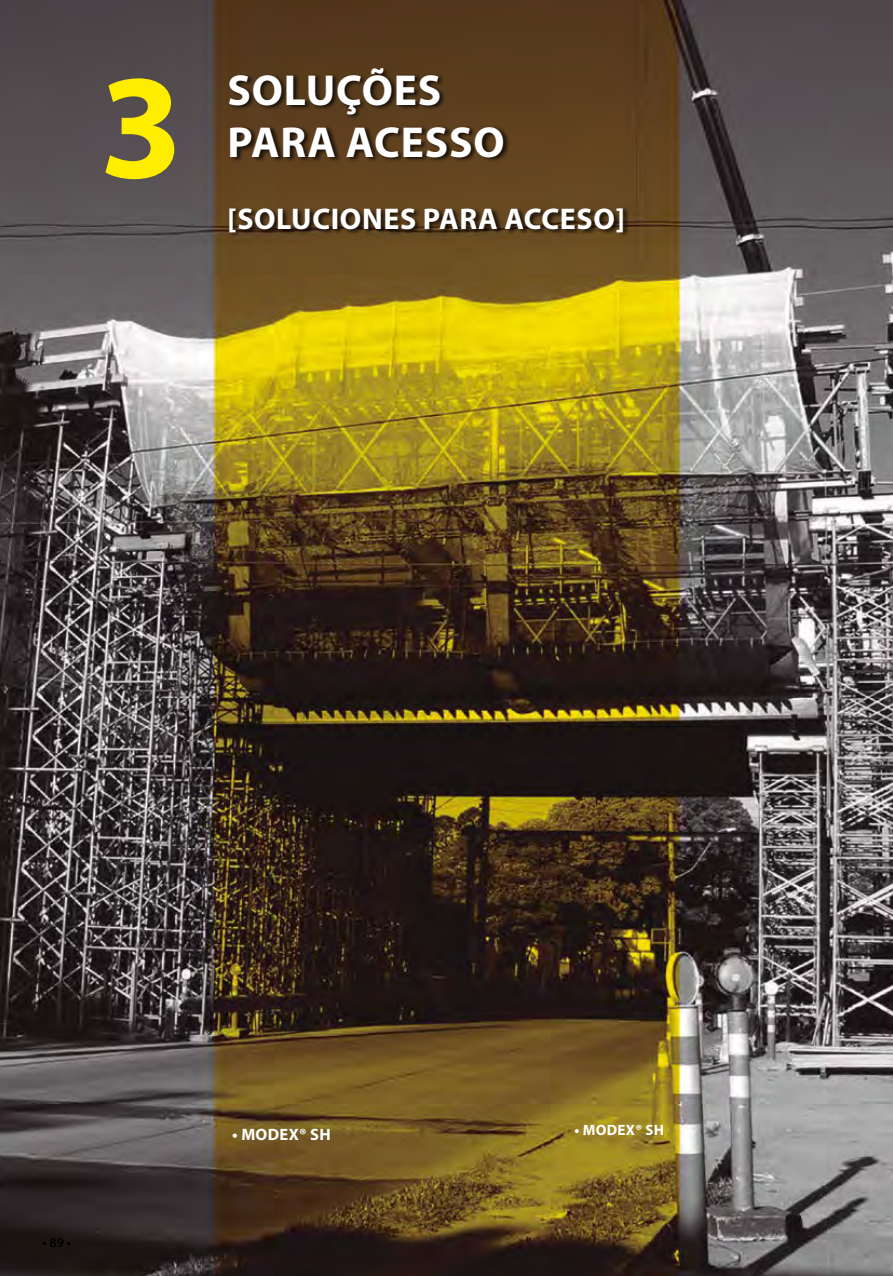
<style>
.page{position:relative;width:893px;height:1276px;background:#fff}
.page>*{position:absolute;margin:0;border:0;box-sizing:border-box;transform-origin:0 0}
.t1{font:700 150px "Myriad Pro";color:#ffed00}
.t2{font:700 43.5px/52.2px "Myriad Pro";letter-spacing:.02em;color:#fff}
.t3{font:700 30px "Myriad Pro";letter-spacing:.02em;color:#fff}
.t4{font:700 16.5px "Myriad Pro";letter-spacing:.02em;color:#fff}
.t5{font:700 15px "Myriad Pro";letter-spacing:.02em;color:#fff}
.t6{font:600 13.5px "Myriad Pro";color:#000}
</style>
<div class="page">
<img style="left:0;top:0;width:893px;height:1276px">
<div style="left:229px;top:68px;width:400px;height:169px;background:#000;opacity:.75"></div>
<h1 class="t1" style="left:100px;top:29px;width:85px">3</h1>
<h2 class="t2" style="left:228px;top:63px;width:279px">SOLUÇÕES<br>PARA ACESSO</h2>
<p class="t3" style="left:227px;top:199px;width:399px">[SOLUCIONES PARA ACCESO]</p>
<p class="t6" style="left:43px;top:1233px;width:30px">• 89 •</p>
<p class="t4" style="left:232px;top:1123px;width:100px">• MODEX® SH</p>
<p class="t5" style="left:575px;top:1120px;width:91px">• MODEX® SH</p>
</div>
